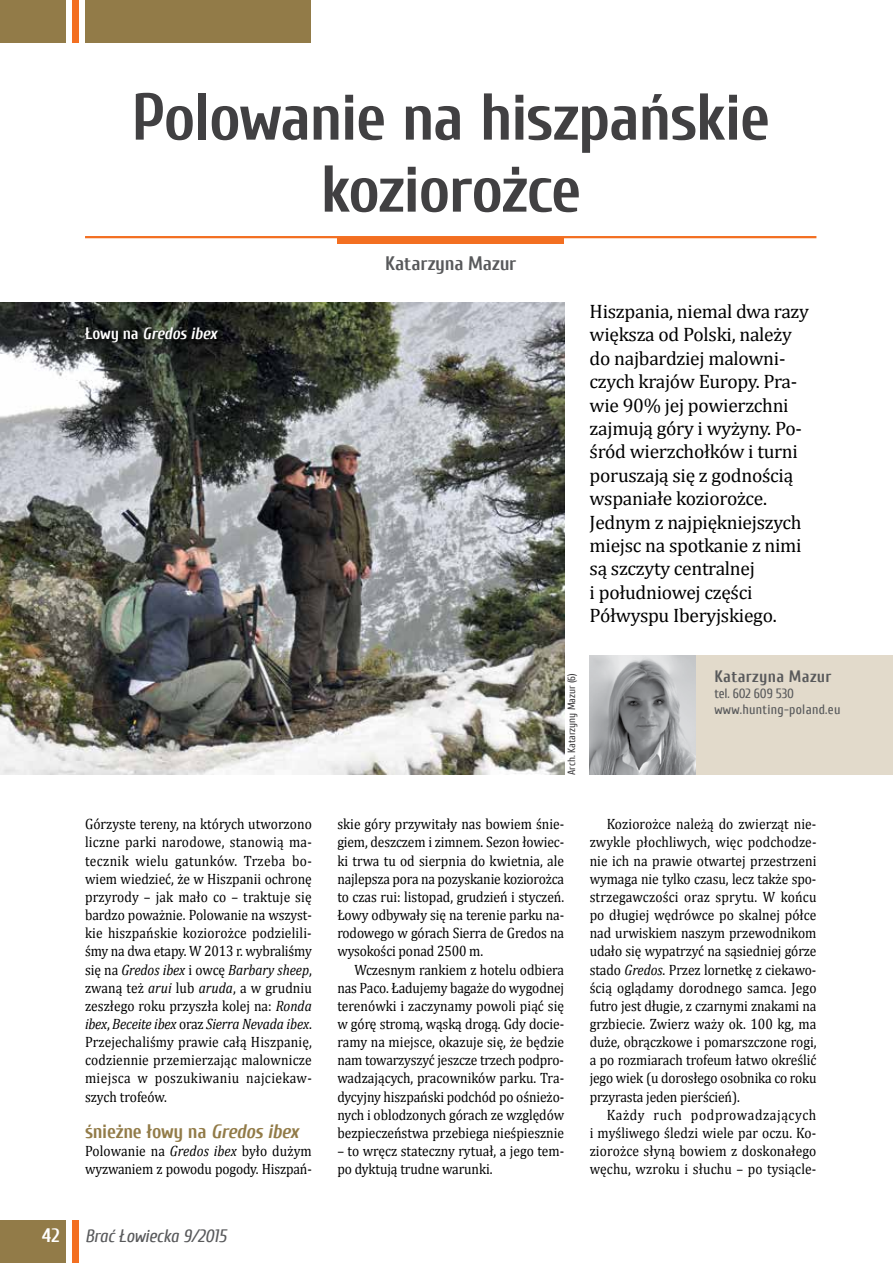
<style>
.page{position:relative;width:893px;height:1263px;background:#fff}
.page>*{position:absolute;margin:0;border:0;box-sizing:border-box;transform-origin:0 0}
.t1{font:700 66px/72px "Cuprum";letter-spacing:-.025em;color:#414042;text-align:center}
.t2{font:19.5px/23.4px "Cambria";letter-spacing:-.015em;color:#000}
.t3{font:700 19.5px "Cuprum";letter-spacing:-.015em;color:#927b48}
.t4{font:700 19.5px "Cuprum";letter-spacing:-.01em;color:#58595b}
.t5{font:700 19.5px "Cuprum";color:#fff}
.t6{font:italic 18px "Cuprum";letter-spacing:-.01em;color:#58595b}
.t7{font:italic 700 16.5px "Cuprum";letter-spacing:-.01em;color:#fff}
.t8{font:700 16.5px "Cuprum";letter-spacing:.02em;color:#58595b}
.t9{font:15px/18.1px "Cambria";letter-spacing:-.005em;color:#000;text-align:justify;scale:.9 1}
.t10{font:13.5px/16.2px "Cuprum";letter-spacing:.02em;color:#58595b}
.t11{font:10.5px "Cuprum";letter-spacing:-.005em;color:#414042}
.s1{font-style:normal}
.s2{font-style:italic}
</style>
<div class="page">
<div style="left:72px;top:0;width:7px;height:43px;background:#f36f21"></div>
<div style="left:72px;top:1220px;width:7px;height:43px;background:#f36f21"></div>
<div style="left:0;top:1220px;width:66px;height:43px;background:#927b48"></div>
<div style="left:0;top:0;width:66px;height:43px;background:#927b48"></div>
<div style="left:85px;top:0;width:225px;height:43px;background:#927b48"></div>
<img style="left:0;top:303px;width:564px;height:472px">
<div style="left:590px;top:655px;width:303px;height:120px;background:#e2dacb"></div>
<img style="left:590px;top:655px;width:106px;height:120px">
<hr style="left:85px;top:236px;width:731px;height:2px;background:#f36f21">
<div style="left:337px;top:237px;width:227px;height:6px;background:#f36f21"></div>
<div style="left:82px;top:325px;width:142px;height:23px;background:#000;opacity:.75"></div>
<h1 class="t1" style="left:131px;top:81px;width:641px">Polowanie na hiszpańskie koziorożce</h1>
<p class="t7" style="left:85px;top:324px;width:134px"><span class="s1">Łowy na</span> Gredos ibex</p>
<p class="t9" style="left:85px;top:815px;width:254px">Górzyste tereny, na których utworzono liczne parki narodowe, stanowią ma&shy;tecznik wielu gatunków. Trzeba bo&shy;wiem wiedzieć, że w Hiszpanii ochronę przyrody – jak mało co – traktuje się bardzo poważnie. Polowanie na wszyst&shy;kie hiszpańskie koziorożce podzielili&shy;śmy na dwa etapy. W 2013 r. wybraliśmy się na <span class="s2">Gredos ibex</span> i owcę <span class="s2">Barbary sheep</span>, zwaną też <span class="s2">arui</span> lub <span class="s2">aruda</span>, a w grudniu zeszłego roku przyszła kolej na: <span class="s2">Ronda ibex</span>, <span class="s2">Beceite ibex</span> oraz <span class="s2">Sierra Nevada ibex</span>.<br>Przejechaliśmy prawie całą Hiszpanię, codziennie przemierzając malownicze miejsca w poszukiwaniu najciekaw&shy;szych trofeów.</p>
<h2 class="t3" style="left:85px;top:1120px;width:215px">śnieżne łowy na <span class="s2">Gredos ibex</span></h2>
<p class="t9" style="left:85px;top:1142px;width:253px">Polowanie na <span class="s2">Gredos ibex</span> było dużym wyzwaniem z powodu pogody. Hiszpań-</p>
<h2 class="t5" style="left:42px;top:1225px;width:19px">42</h2>
<p class="t6" style="left:85px;top:1226px;width:143px">Brać Łowiecka 9/2015</p>
<h2 class="t4" style="left:385px;top:253px;width:133px">Katarzyna Mazur</h2>
<p class="t2" style="left:590px;top:300px;width:221px">Hiszpania, niemal dwa razy większa od Polski, należy do najbardziej malowni&shy;czych krajów Europy. Pra&shy;wie 90% jej powierzchni zajmują góry i wyżyny. Po&shy;śród wierzchołków i turni poruszają się z godnością wspaniałe koziorożce.<br>Jednym z najpiękniejszych miejsc na spotkanie z nimi są szczyty centralnej<br>i południowej części<br>Półwyspu Iberyjskiego.</p>
<p class="t11" style="left:566px;top:775px;width:103px;rotate:-90deg">Arch. Katarzyny Mazur (6)</p>
<p class="t8" style="left:714px;top:667px;width:119px">Katarzyna Mazur</p>
<p class="t10" style="left:714px;top:686px;width:128px">tel. 602 609 530 www.hunting-poland.eu</p>
<p class="t9" style="left:337px;top:815px;width:253px">skie góry przywitały nas bowiem śnie&shy;giem, deszczem i zimnem. Sezon łowiec&shy;ki trwa tu od sierpnia do kwietnia, ale najlepsza pora na pozyskanie koziorożca to czas rui: listopad, grudzień i styczeń.<br>Łowy odbywały się na terenie parku na&shy;rodowego w górach Sierra de Gredos na wysokości ponad 2500 m.</p>
<p class="t9" style="left:337px;top:960px;width:254px;text-indent:17px">Wczesnym rankiem z hotelu odbiera nas Paco. Ładujemy bagaże do wygodnej terenówki i zaczynamy powoli piąć się w górę stromą, wąską drogą. Gdy docie&shy;ramy na miejsce, okazuje się, że będzie nam towarzyszyć jeszcze trzech podpro&shy;wadzających, pracowników parku. Tra&shy;dycyjny hiszpański podchód po ośnieżo&shy;nych i oblodzonych górach ze względów bezpieczeństwa przebiega nieśpiesznie</p>
<p class="t9" style="left:337px;top:1142px;width:253px">– to wręcz stateczny rytuał, a jego tem&shy;po dyktują trudne warunki.</p>
<p class="t9" style="left:590px;top:815px;width:254px;text-indent:17px">Koziorożce należą do zwierząt nie&shy;zwykle płochliwych, więc podchodze&shy;nie ich na prawie otwartej przestrzeni wymaga nie tylko czasu, lecz także spo&shy;strzegawczości oraz sprytu. W końcu po długiej wędrówce po skalnej półce nad urwiskiem naszym przewodnikom udało się wypatrzyć na sąsiedniej górze stado <span class="s2">Gredos</span>. Przez lornetkę z ciekawo&shy;ścią oglądamy dorodnego samca. Jego futro jest długie, z czarnymi znakami na grzbiecie. Zwierz waży ok. 100 kg, ma duże, obrączkowe i pomarszczone rogi, a po rozmiarach trofeum łatwo określić jego wiek (u dorosłego osobnika co roku przyrasta jeden pierścień).</p>
<p class="t9" style="left:590px;top:1105px;width:253px;text-indent:17px">Każdy ruch podprowadzających i myśliwego śledzi wiele par oczu. Ko&shy;ziorożce słyną bowiem z doskonałego węchu, wzroku i słuchu – po tysiącle-</p>
</div>
